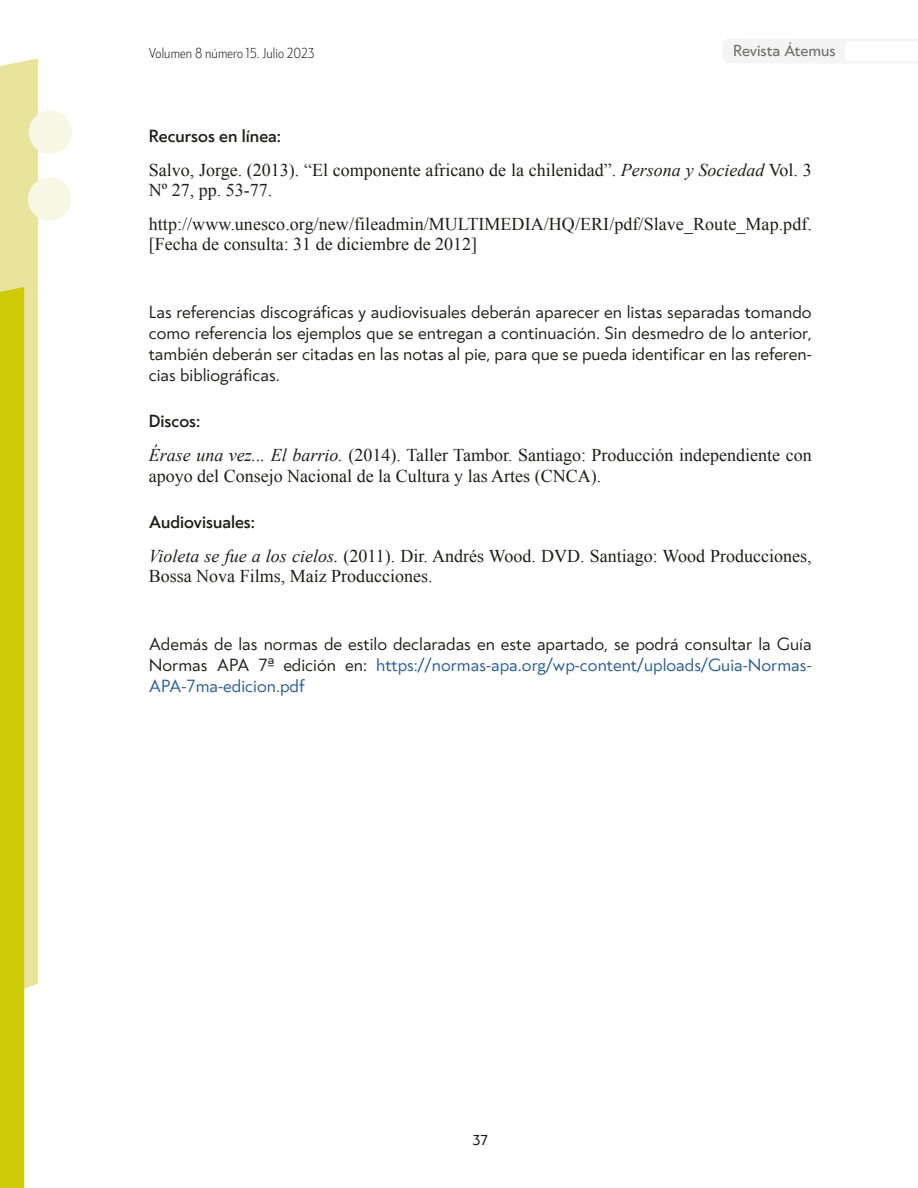
<style>
.page{position:relative;width:918px;height:1188px;background:#fff}
.page>*{position:absolute;margin:0;border:0;box-sizing:border-box;transform-origin:0 0}
.t1{font:18px/20.7px "Times New Roman";color:#1d1d1b}
.t2{font:16.5px/21px "Klein";color:#1d1d1b;text-align:justify}
.t3{font:500 16.5px "Klein";color:#1d1d1b}
.t4{font:15px "Klein";color:#70706f}
.t5{font:300 13.5px "Klein Condensed";letter-spacing:.01em;color:#1d1d1b}
.t6{font:13.5px "Klein";color:#1d1d1b}
.s1{font-style:italic}
.s2{color:#275b9c}
</style>
<div class="page">
<svg style="left:723px;top:39px;width:195px;height:24px"></svg>
<svg style="left:0;top:58px;width:72px;height:1130px"></svg>
<p class="t5" style="left:149px;top:43px;width:167px">Volumen 8 número 15. Julio 2023</p>
<p class="t4" style="left:733px;top:39px;width:104px">Revista Átemus</p>
<p class="t3" style="left:149px;top:123px;width:134px">Recursos en línea:</p>
<p class="t1" style="left:149px;top:159px;width:664px">Salvo, Jorge. (2013). “El componente africano de la chilenidad”. <span class="s1">Persona y Sociedad</span> Vol. 3<br>Nº 27, pp. 53-77.</p>
<p class="t1" style="left:149px;top:213px;width:665px">http://www.unesco.org/new/fileadmin/MULTIMEDIA/HQ/ERI/pdf/Slave_Route_Map.pdf. [Fecha de consulta: 31 de diciembre de 2012]</p>
<p class="t2" style="left:149px;top:301px;width:664px">Las referencias discográficas y audiovisuales deberán aparecer en listas separadas tomando como referencia los ejemplos que se entregan a continuación. Sin desmedro de lo anterior, también deberán ser citadas en las notas al pie, para que se pueda identificar en las referen&shy;cias bibliográficas.</p>
<p class="t3" style="left:149px;top:409px;width:53px">Discos:</p>
<p class="t1" style="left:149px;top:444px;width:664px"><span class="s1">Érase una vez... El barrio.</span> (2014). Taller Tambor. Santiago: Producción independiente con apoyo del Consejo Nacional de la Cultura y las Artes (CNCA).</p>
<p class="t3" style="left:149px;top:509px;width:108px">Audiovisuales:</p>
<p class="t1" style="left:149px;top:545px;width:664px"><span class="s1">Violeta se fue a los cielos.</span> (2011). Dir. Andrés Wood. DVD. Santiago: Wood Producciones,<br>Bossa Nova Films, Maíz Producciones.</p>
<p class="t2" style="left:149px;top:632px;width:664px">Además de las normas de estilo declaradas en este apartado, se podrá consultar la Guía Normas APA 7ª edición en: <span class="s2">https://normas-apa.org/wp-content/uploads/Guia-Normas-APA-7ma-edicion.pdf</span></p>
<p class="t6" style="left:472px;top:1130px;width:17px">37</p>
</div>
